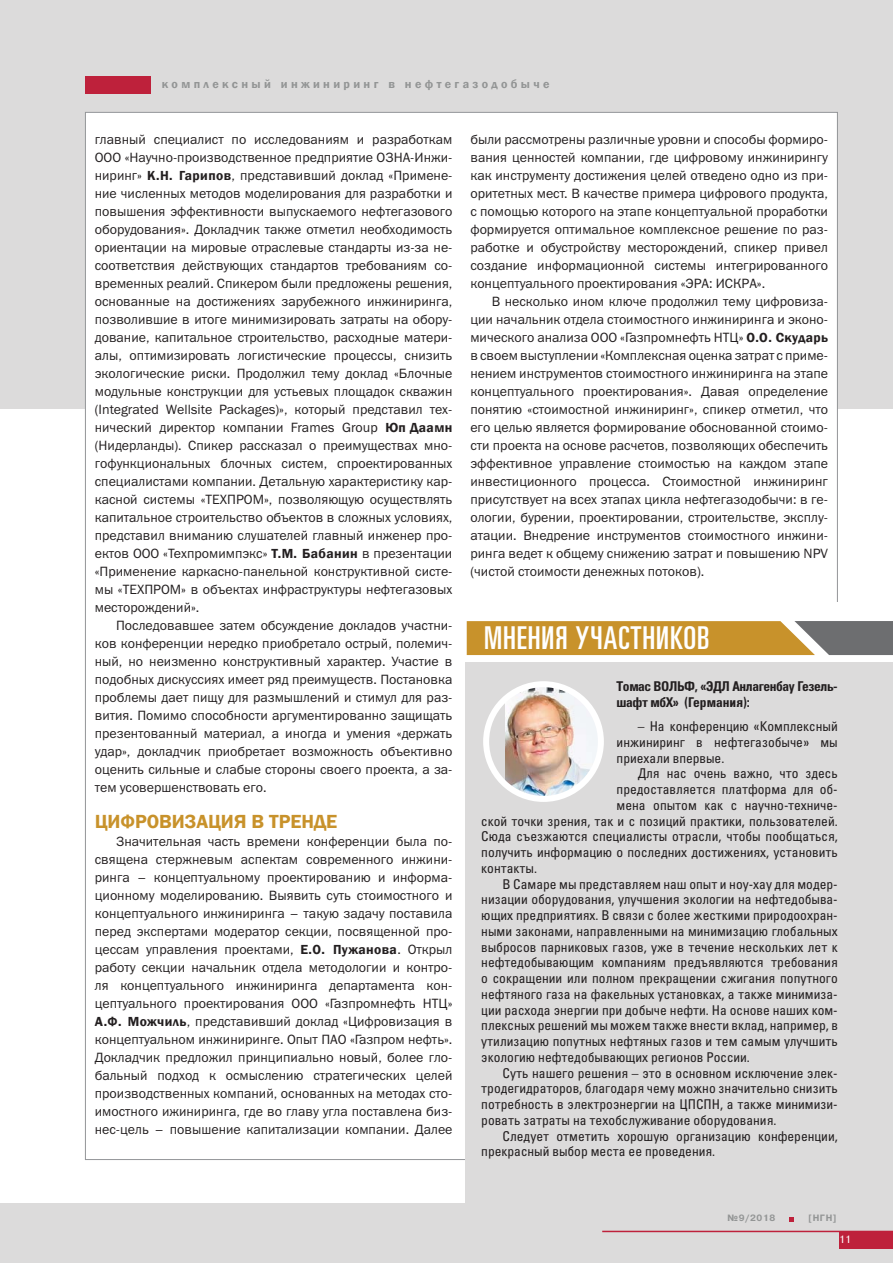
<style>
.page{position:relative;width:893px;height:1263px;background:#fff}
.page>*{position:absolute;margin:0;border:0;box-sizing:border-box;transform-origin:0 0}
.t1{font:ultra-condensed 31.5px "Partner";letter-spacing:.03em;color:#fff}
.t2{font:600 19.5px "Franklin Gothic";color:#c8922b}
.t3{font:13.5px/18px "Franklin Gothic Book C";color:#231f20;text-align:justify}
.t4{font:13.5px/15.8px "Partner Condensed";color:#231f20;text-align:justify}
.t5{font:700 13.5px/15.8px "Partner Condensed";letter-spacing:-.03em;color:#231f20}
.t6{font:600 12px "Franklin Gothic";letter-spacing:.28em;color:#939595}
.t7{font:10.5px "Pragmatica";color:#fff}
.t8{font:700 9px "Pragmatica";letter-spacing:.075em;color:#939595}
.s1{font-family:"Franklin Gothic";font-weight:600}
</style>
<div class="page">
<div style="left:0;top:1203px;width:893px;height:60px;background:#dcdbdb"></div>
<div style="left:839px;top:1231px;width:54px;height:17px;background:#be213b"></div>
<svg style="left:789px;top:1217px;width:5px;height:4px"></svg>
<hr style="left:602px;top:1231px;width:291px;height:1px;background:#be213b">
<div style="left:0;top:0;width:893px;height:408px;background:#dcdbdb"></div>
<div style="left:85px;top:76px;width:65px;height:17px;background:#be213b"></div>
<div style="left:85px;top:112px;width:752px;height:1048px;background:#fff"></div>
<div style="left:465px;top:663px;width:428px;height:549px;background:#dcdbdb"></div>
<svg style="left:467px;top:621px;width:426px;height:34px"></svg>
<img style="left:505px;top:688px;width:95px;height:110px">
<div style="left:483px;top:681px;width:121px;height:121px;border:6px solid #fff;border-radius:50%"></div>
<p class="t6" style="left:162px;top:77px;width:389px">комплексный инжиниринг в нефтегазодобыче</p>
<p class="t3" style="left:95px;top:131px;width:359px">главный специалист по исследованиям и разработкам ООО «Научно-производственное предприятие ОЗНА-Инжи&shy;ниринг» <span class="s1">К.Н. Гарипов</span>, представивший доклад «Примене&shy;ние численных методов моделирования для разработки и повышения эффективности выпускаемого нефтегазового оборудования». Докладчик также отметил необходимость ориентации на мировые отраслевые стандарты из-за не&shy;соответствия действующих стандартов требованиям со&shy;временных реалий. Спикером были предложены решения, основанные на достижениях зарубежного инжиниринга, позволившие в итоге минимизировать затраты на обору&shy;дование, капитальное строительство, расходные матери&shy;алы, оптимизировать логистические процессы, снизить экологические риски. Продолжил тему доклад «Блочные модульные конструкции для устьевых площадок скважин (Integrated Wellsite Packages)», который представил тех&shy;нический директор компании Frames Group <span class="s1">Юп Даамн </span>(Нидерланды). Спикер рассказал о преимуществах мно&shy;гофункциональных блочных систем, спроектированных специалистами компании. Детальную характеристику кар&shy;касной системы «ТЕХПРОМ», позволяющую осуществлять капитальное строительство объектов в сложных условиях, представил вниманию слушателей главный инженер про&shy;ектов ООО «Техпромимпэкс» <span class="s1">Т.М. Бабанин</span> в презентации «Применение каркасно-панельной конструктивной систе&shy;мы «ТЕХПРОМ» в объектах инфраструктуры нефтегазовых месторождений».</p>
<p class="t3" style="left:95px;top:617px;width:359px;text-indent:21px">Последовавшее затем обсуждение докладов участни&shy;ков конференции нередко приобретало острый, полемич&shy;ный, но неизменно конструктивный характер. Участие в подобных дискуссиях имеет ряд преимуществ. Постановка проблемы дает пищу для размышлений и стимул для раз&shy;вития. Помимо способности аргументированно защищать презентованный материал, а иногда и умения «держать удар», докладчик приобретает возможность объективно оценить сильные и слабые стороны своего проекта, а за&shy;тем усовершенствовать его.</p>
<h2 class="t2" style="left:95px;top:810px;width:244px">ЦИФРОВИЗАЦИЯ В ТРЕНДЕ</h2>
<p class="t3" style="left:95px;top:833px;width:359px;text-indent:21px">Значительная часть времени конференции была по&shy;священа стержневым аспектам современного инжини&shy;ринга – концептуальному проектированию и информа&shy;ционному моделированию. Выявить суть стоимостного и концептуального инжиниринга – такую задачу поставила перед экспертами модератор секции, посвященной про&shy;цессам управления проектами, <span class="s1">Е.О. Пужанова</span>. Открыл работу секции начальник отдела методологии и контро&shy;ля концептуального инжиниринга департамента кон&shy;цептуального проектирования ООО «Газпромнефть НТЦ» <span class="s1">А.Ф. Можчиль</span>, представивший доклад «Цифровизация в концептуальном инжиниринге. Опыт ПАО «Газпром нефть».<br>Докладчик предложил принципиально новый, более гло&shy;бальный подход к осмыслению стратегических целей производственных компаний, основанных на методах сто&shy;имостного ижиниринга, где во главу угла поставлена биз&shy;нес-цель – повышение капитализации компании. Далее</p>
<p class="t3" style="left:470px;top:131px;width:359px">были рассмотрены различные уровни и способы формиро&shy;вания ценностей компании, где цифровому инжинирингу как инструменту достижения целей отведено одно из при&shy;оритетных мест. В качестве примера цифрового продукта, с помощью которого на этапе концептуальной проработки формируется оптимальное комплексное решение по раз&shy;работке и обустройству месторождений, спикер привел создание информационной системы интегрированного концептуального проектирования «ЭРА: ИСКРА».</p>
<p class="t3" style="left:470px;top:293px;width:359px;text-indent:21px">В несколько ином ключе продолжил тему цифровиза&shy;ции начальник отдела стоимостного инжиниринга и эконо&shy;мического анализа ООО «Газпромнефть НТЦ» <span class="s1">О.О. Скударь </span>в своем выступлении «Комплексная оценка затрат с приме&shy;нением инструментов стоимостного инжиниринга на этапе концептуального проектирования». Давая определение понятию «стоимостной инжиниринг», спикер отметил, что его целью является формирование обоснованной стоимо&shy;сти проекта на основе расчетов, позволяющих обеспечить эффективное управление стоимостью на каждом этапе инвестиционного процесса. Стоимостной инжиниринг присутствует на всех этапах цикла нефтегазодобычи: в ге&shy;ологии, бурении, проектировании, строительстве, эксплу&shy;атации. Внедрение инструментов стоимостного инжини&shy;ринга ведет к общему снижению затрат и повышению NPV (чистой стоимости денежных потоков).</p>
<h1 class="t1" style="left:484px;top:626px;width:227px">МНЕНИЯ УЧАСТНИКОВ</h1>
<p class="t5" style="left:617px;top:679px;width:223px">Томас ВОЛЬФ, «ЭДЛ Анлагенбау Гезель - шафт мбХ» (Германия):</p>
<p class="t4" style="left:617px;top:719px;width:223px;text-indent:21px">– На конференцию «Комплексный инжиниринг в нефтегазобыче» мы приехали впервые.</p>
<p class="t4" style="left:638px;top:767px;width:201px">Для нас очень важно, что здесь</p>
<p class="t4" style="left:617px;top:782px;width:223px">предоставляется платформа для об-</p>
<p class="t4" style="left:617px;top:798px;width:223px">мена опытом как с научно-техниче-</p>
<p class="t4" style="left:481px;top:814px;width:358px">ской точки зрения, так и с позиций практики, пользователей.</p>
<p class="t4" style="left:481px;top:830px;width:358px">Сюда съезжаются специалисты отрасли, чтобы пообщаться,</p>
<p class="t4" style="left:481px;top:845px;width:358px">получить информацию о последних достижениях, установить</p>
<p class="t4" style="left:481px;top:861px;width:57px">контакты.</p>
<p class="t4" style="left:502px;top:877px;width:337px">В Самаре мы представляем наш опыт и ноу-хау для модер-</p>
<p class="t4" style="left:481px;top:893px;width:358px">низации оборудования, улучшения экологии на нефтедобыва-</p>
<p class="t4" style="left:481px;top:909px;width:358px">ющих предприятиях. В связи с более жесткими природоохран-</p>
<p class="t4" style="left:481px;top:924px;width:358px">ными законами, направленными на минимизацию глобальных</p>
<p class="t4" style="left:481px;top:940px;width:358px">выбросов парниковых газов, уже в течение нескольких лет к</p>
<p class="t4" style="left:481px;top:956px;width:358px">нефтедобывающим компаниям предъявляются требования</p>
<p class="t4" style="left:481px;top:972px;width:358px">о сокращении или полном прекращении сжигания попутного</p>
<p class="t4" style="left:481px;top:987px;width:358px">нефтяного газа на факельных установках, а также минимиза-</p>
<p class="t4" style="left:481px;top:1003px;width:358px">ции расхода энергии при добыче нефти. На основе наших ком-</p>
<p class="t4" style="left:481px;top:1019px;width:358px">плексных решений мы можем также внести вклад, например, в</p>
<p class="t4" style="left:481px;top:1035px;width:358px">утилизацию попутных нефтяных газов и тем самым улучшить</p>
<p class="t4" style="left:481px;top:1050px;width:270px">экологию нефтедобывающих регионов России.</p>
<p class="t4" style="left:502px;top:1066px;width:337px">Суть нашего решения – это в основном исключение элек-</p>
<p class="t4" style="left:481px;top:1082px;width:358px">тродегидраторов, благодаря чему можно значительно снизить</p>
<p class="t4" style="left:481px;top:1098px;width:358px">потребность в электроэнергии на ЦПСПН, а также минимизи-</p>
<p class="t4" style="left:481px;top:1113px;width:297px">ровать затраты на техобслуживание оборудования.</p>
<p class="t4" style="left:502px;top:1129px;width:337px">Следует отметить хорошую организацию конференции,</p>
<p class="t4" style="left:481px;top:1145px;width:235px">прекрасный выбор места ее проведения.</p>
<p class="t8" style="left:727px;top:1215px;width:49px">π9/2018</p>
<p class="t8" style="left:808px;top:1215px;width:30px">[Õ√Õ]</p>
<p class="t7" style="left:839px;top:1235px;width:14px">11</p>
</div>
